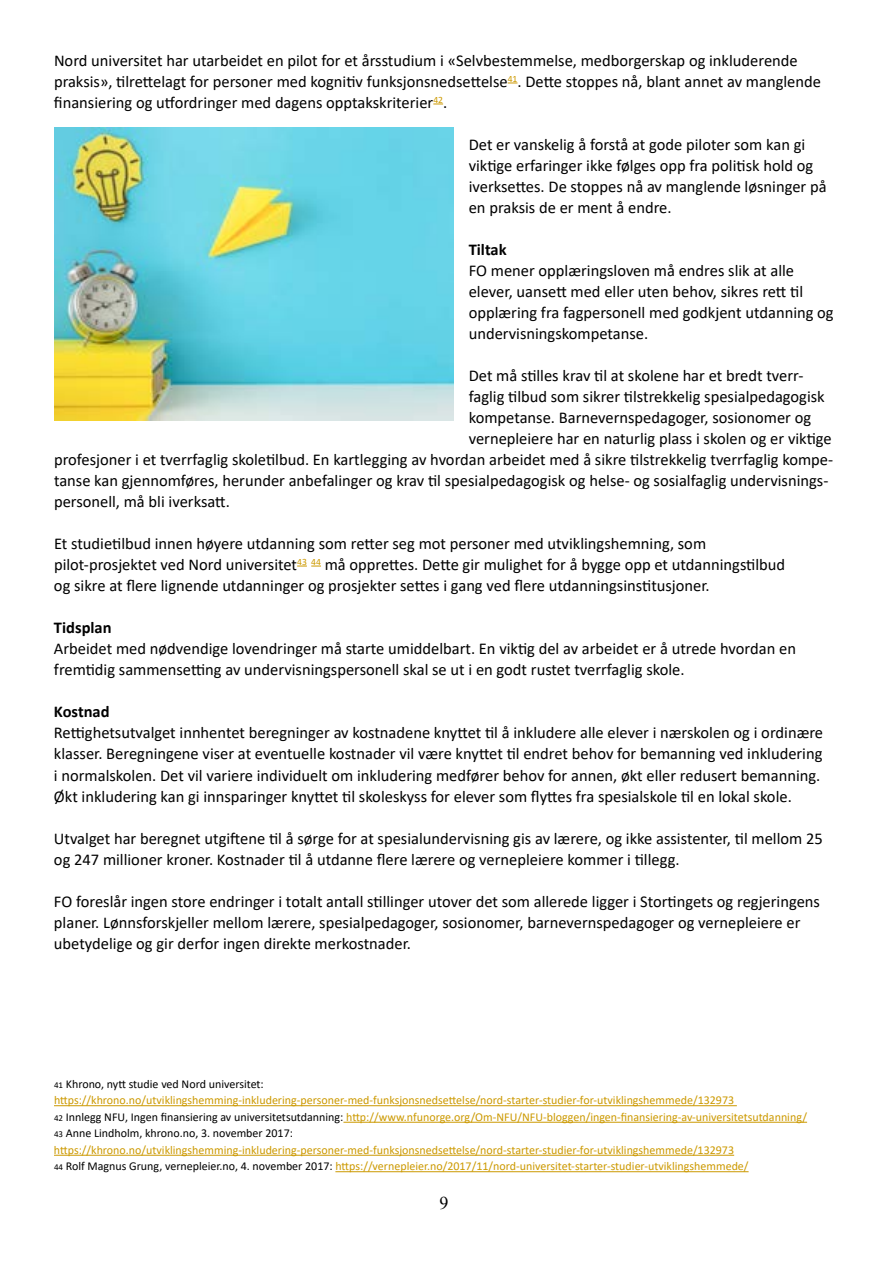
<style>
.page{position:relative;width:893px;height:1263px;background:#fff}
.page>*{position:absolute;margin:0;border:0;box-sizing:border-box;transform-origin:0 0}
.t1{font:18px "Times New Roman";color:#000}
.t2{font:16.5px/21px "Calibri";color:#000}
.t3{font:700 16.5px "Calibri";color:#000}
.t4{font:12px/16.5px "Calibri";color:#c90}
.s1{font-size:9px;color:#000}
.s2{color:#000}
</style>
<div class="page">
<img style="left:54px;top:127px;width:400px;height:294px">
<hr style="left:54px;top:1105px;width:683px;height:1px;background:#c90">
<hr style="left:343px;top:1122px;width:464px;height:1px;background:#c90">
<hr style="left:54px;top:1155px;width:680px;height:1px;background:#c90">
<hr style="left:335px;top:1171px;width:414px;height:1px;background:#c90">
<svg style="left:297px;top:566px;width:24px;height:1px"></svg>
<p class="t2" style="left:54px;top:50px;width:768px">Nord universitet har utarbeidet en pilot for et årsstudium i «Selvbestemmelse, medborgerskap og inkluderende praksis», tilrettelagt for personer med kognitiv funksjonsnedsettelse<sup>41</sup>. Dette stoppes nå, blant annet av manglende finansiering og utfordringer med dagens opptakskriterier<sup>42</sup>.</p>
<p class="t2" style="left:469px;top:134px;width:359px">Det er vanskelig å forstå at gode piloter som kan gi viktige erfaringer ikke følges opp fra politisk hold og iverksettes. De stoppes nå av manglende løsninger på en praksis de er ment å endre.</p>
<p class="t3" style="left:469px;top:238px;width:39px">Tiltak</p>
<p class="t2" style="left:469px;top:260px;width:366px">FO mener opplæringsloven må endres slik at alle elever, uansett med eller uten behov, sikres rett til opplæring fra fagpersonell med godkjent utdanning og undervisningskompetanse.</p>
<p class="t2" style="left:469px;top:365px;width:336px">Det må stilles krav til at skolene har et bredt tverr-</p>
<p class="t2" style="left:469px;top:386px;width:358px">faglig tilbud som sikrer tilstrekkelig spesialpedagogisk</p>
<p class="t2" style="left:469px;top:407px;width:344px">kompetanse. Barnevernspedagoger, sosionomer og</p>
<p class="t2" style="left:469px;top:428px;width:364px">vernepleiere har en naturlig plass i skolen og er viktige</p>
<p class="t2" style="left:54px;top:449px;width:781px">profesjoner i et tverrfaglig skoletilbud. En kartlegging av hvordan arbeidet med å sikre tilstrekkelig tverrfaglig kompe-</p>
<p class="t2" style="left:54px;top:470px;width:776px">tanse kan gjennomføres, herunder anbefalinger og krav til spesialpedagogisk og helse- og sosialfaglig undervisnings-</p>
<p class="t2" style="left:54px;top:491px;width:177px">personell, må bli iverksatt.</p>
<p class="t2" style="left:54px;top:533px;width:733px">Et studietilbud innen høyere utdanning som retter seg mot personer med utviklingshemning, som pilot-prosjektet ved Nord universitet<sup>43</sup> <sup>44</sup> må opprettes. Dette gir mulighet for å bygge opp et utdanningstilbud og sikre at flere lignende utdanninger og prosjekter settes i gang ved flere utdanningsinstitusjoner.</p>
<p class="t3" style="left:54px;top:616px;width:59px">Tidsplan</p>
<p class="t2" style="left:54px;top:638px;width:743px">Arbeidet med nødvendige lovendringer må starte umiddelbart. En viktig del av arbeidet er å utrede hvordan en fremtidig sammensetting av undervisningspersonell skal se ut i en godt rustet tverrfaglig skole.</p>
<p class="t3" style="left:54px;top:700px;width:57px">Kostnad</p>
<p class="t2" style="left:54px;top:722px;width:771px">Rettighetsutvalget innhentet beregninger av kostnadene knyttet til å inkludere alle elever i nærskolen og i ordinære klasser. Beregningene viser at eventuelle kostnader vil være knyttet til endret behov for bemanning ved inkludering i normalskolen. Det vil variere individuelt om inkludering medfører behov for annen, økt eller redusert bemanning.<br>Økt inkludering kan gi innsparinger knyttet til skoleskyss for elever som flyttes fra spesialskole til en lokal skole.</p>
<p class="t2" style="left:54px;top:827px;width:770px">Utvalget har beregnet utgiftene til å sørge for at spesialundervisning gis av lærere, og ikke assistenter, til mellom 25 og 247 millioner kroner. Kostnader til å utdanne flere lærere og vernepleiere kommer i tillegg.</p>
<p class="t2" style="left:54px;top:890px;width:767px">FO foreslår ingen store endringer i totalt antall stillinger utover det som allerede ligger i Stortingets og regjeringens planer. Lønnsforskjeller mellom lærere, spesialpedagoger, sosionomer, barnevernspedagoger og vernepleiere er ubetydelige og gir derfor ingen direkte merkostnader.</p>
<p class="t4" style="left:54px;top:1075px;width:755px"><span class="s1">41</span> <span class="s2">Khrono, nytt studie ved Nord universitet: </span>https://khrono.no/utviklingshemming-inkludering-personer-med-funksjonsnedsettelse/nord-starter-studier-for-utviklingshemmede/132973<br><span class="s1">42</span> <span class="s2">Innlegg NFU, Ingen finansiering av universitetsutdanning:</span> http://www.nfunorge.org/Om-NFU/NFU-bloggen/ingen-finansiering-av-universitetsutdanning/ <span class="s1">43</span> <span class="s2">Anne Lindholm, khrono.no, 3. november 2017: </span>https://khrono.no/utviklingshemming-inkludering-personer-med-funksjonsnedsettelse/nord-starter-studier-for-utviklingshemmede/132973<br><span class="s1">44</span> <span class="s2">Rolf Magnus Grung, vernepleier.no, 4. november 2017:</span> https://vernepleier.no/2017/11/nord-universitet-starter-studier-utviklingshemmede/</p>
<p class="t1" style="left:439px;top:1190px;width:10px">9</p>
</div>
